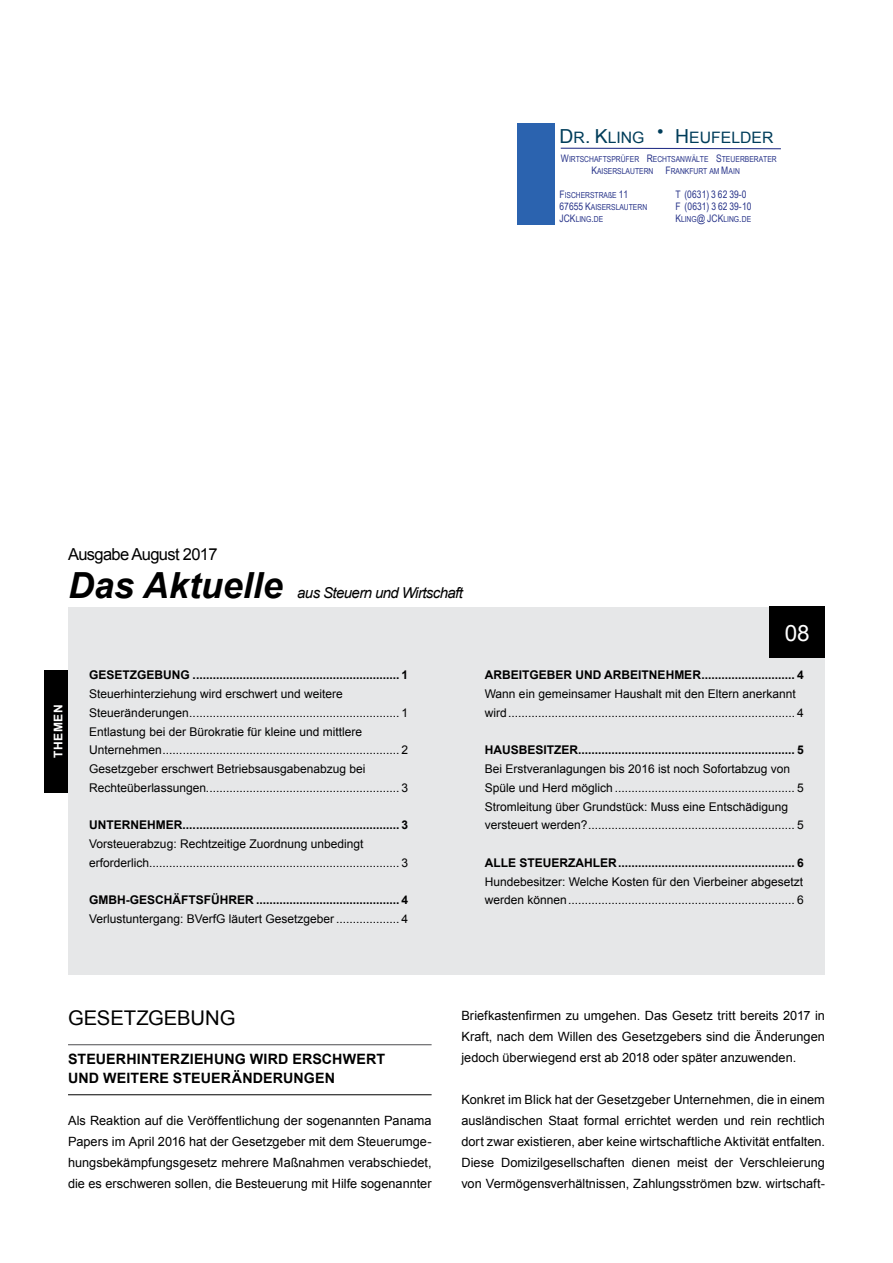
<style>
.page{position:relative;width:893px;height:1263px;background:#fff}
.page>*{position:absolute;margin:0;border:0;box-sizing:border-box;transform-origin:0 0}
.t1{font:italic 700 36px "Arial";color:#000}
.t2{font:22.5px "Arial";color:#fff}
.t3{font:20.25px "Arial";color:#000}
.t4{font:16.5px "Arial";letter-spacing:-.04em;color:#000}
.t5{font:15.75px "Arial";letter-spacing:.005em;color:#003d5a}
.t6{font:italic 15px "Arial";letter-spacing:-.04em;color:#000}
.t7{font:700 14.25px/19.5px "Arial";letter-spacing:.01em;color:#000}
.t8{font:12.75px/21px "Arial";color:#000;text-align:justify}
.t9{font:12px/18.8px "Arial";color:#000}
.t10{font:700 12px "Arial";color:#000}
.t11{font:700 12px "Arial";letter-spacing:.05em;color:#fff}
.t12{font:10.35px "Arial Narrow";letter-spacing:.015em;color:#273389}
.t13{font:8.25px/12px "Arial Narrow";color:#273389}
.s1{font-size:19.35px}
.s2{font-size:10.35px}
</style>
<div class="page">
<svg style="left:561px;top:148px;width:220px;height:1px"></svg>
<div style="left:517px;top:123px;width:37px;height:64px;background:#2b63af"></div>
<div style="left:517px;top:187px;width:37px;height:13px;background:#2b63af"></div>
<div style="left:517px;top:200px;width:37px;height:25px;background:#2b63af"></div>
<div style="left:68px;top:607px;width:757px;height:367px;background:#e6e7e8"></div>
<hr style="left:68px;top:1044px;width:364px;height:1px;background:#4d4d4f">
<hr style="left:68px;top:1094px;width:364px;height:1px;background:#000">
<div style="left:770px;top:607px;width:55px;height:51px;background:#000"></div>
<div style="left:45px;top:670px;width:23px;height:122px;background:#000"></div>
<h3 class="t5" style="left:559px;top:127px;width:87px"><span class="s1">D</span>R<span class="s1">. K</span>LING</h3>
<h3 class="t5" style="left:675px;top:127px;width:100px"><span class="s1">H</span>EUFELDER</h3>
<p class="t13" style="left:591px;top:153px;width:187px;text-indent:-31px"><span class="s2">W</span>IRTSCHAFTSPRÜFER <span class="s2">R</span>ECHTSANWÄLTE <span class="s2">S</span>TEUERBERATER<br><span class="s2">K</span>AISERSLAUTERN <span class="s2">F</span>RANKFURT AM <span class="s2">M</span>AIN</p>
<p class="t13" style="left:559px;top:189px;width:70px"><span class="s2">F</span>ISCHERSTRAßE <span class="s2">11</span></p>
<p class="t12" style="left:675px;top:187px;width:73px">T (0631) 3 62 39-0</p>
<p class="t13" style="left:559px;top:201px;width:89px"><span class="s2">67655 K</span>AISERSLAUTERN</p>
<p class="t12" style="left:676px;top:199px;width:77px">F (0631) 3 62 39-10</p>
<p class="t13" style="left:559px;top:213px;width:45px"><span class="s2">JCK</span>LING<span class="s2">.</span>DE</p>
<p class="t13" style="left:675px;top:213px;width:77px"><span class="s2">K</span>LING<span class="s2">@ JCK</span>LING<span class="s2">.</span>DE</p>
<h3 class="t4" style="left:68px;top:544px;width:151px">Ausgabe August 2017</h3>
<h1 class="t1" style="left:68px;top:561px;width:216px">Das Aktuelle</h1>
<p class="t6" style="left:297px;top:583px;width:167px">aus Steuern und Wirtschaft</p>
<p class="t11" style="left:50px;top:758px;width:55px;rotate:-90deg">THEMEN</p>
<p class="t10" style="left:89px;top:667px;width:320px">GESETZGEBUNG .............................................................. 1</p>
<p class="t9" style="left:89px;top:685px;width:320px">Steuerhinterziehung wird erschwert und weitere Steueränderungen............................................................... 1<br>Entlastung bei der Bürokratie für kleine und mittlere Unternehmen....................................................................... 2<br>Gesetzgeber erschwert Betriebsausgabenabzug bei Rechteüberlassungen.......................................................... 3</p>
<p class="t10" style="left:89px;top:817px;width:320px">UNTERNEHMER................................................................. 3</p>
<p class="t9" style="left:89px;top:835px;width:320px">Vorsteuerabzug: Rechtzeitige Zuordnung unbedingt erforderlich........................................................................... 3</p>
<p class="t10" style="left:89px;top:892px;width:320px">GMBH-GESCHÄFTSFÜHRER ........................................... 4</p>
<p class="t9" style="left:89px;top:910px;width:320px">Verlustuntergang: BVerfG läutert Gesetzgeber ................... 4</p>
<h2 class="t2" style="left:785px;top:618px;width:27px">08</h2>
<p class="t10" style="left:485px;top:667px;width:320px">ARBEITGEBER UND ARBEITNEHMER............................ 4</p>
<p class="t9" style="left:485px;top:685px;width:320px">Wann ein gemeinsamer Haushalt mit den Eltern anerkannt wird...................................................................................... 4</p>
<p class="t10" style="left:485px;top:742px;width:320px">HAUSBESITZER................................................................. 5</p>
<p class="t9" style="left:485px;top:760px;width:320px">Bei Erstveranlagungen bis 2016 ist noch Sofortabzug von Spüle und Herd möglich ...................................................... 5<br>Stromleitung über Grundstück: Muss eine Entschädigung versteuert werden?.............................................................. 5</p>
<p class="t10" style="left:485px;top:855px;width:320px">ALLE STEUERZAHLER..................................................... 6</p>
<p class="t9" style="left:485px;top:872px;width:320px">Hundebesitzer: Welche Kosten für den Vierbeiner abgesetzt werden können.................................................................... 6</p>
<h3 class="t3" style="left:68px;top:1005px;width:169px">GESETZGEBUNG</h3>
<p class="t7" style="left:68px;top:1049px;width:319px">STEUERHINTERZIEHUNG WIRD ERSCHWERT<br>UND WEITERE STEUERÄNDERUNGEN</p>
<p class="t8" style="left:68px;top:1110px;width:365px">Als Reaktion auf die Veröffentlichung der sogenannten Panama Papers im April 2016 hat der Gesetzgeber mit dem Steuerumge&shy;hungsbekämpfungsgesetz mehrere Maßnahmen verabschiedet, die es erschweren sollen, die Besteuerung mit Hilfe sogenannter</p>
<p class="t8" style="left:461px;top:1005px;width:365px">Briefkastenfirmen zu umgehen. Das Gesetz tritt bereits 2017 in Kraft, nach dem Willen des Gesetzgebers sind die Änderungen jedoch überwiegend erst ab 2018 oder später anzuwenden.</p>
<p class="t8" style="left:461px;top:1089px;width:365px">Konkret im Blick hat der Gesetzgeber Unternehmen, die in einem ausländischen Staat formal errichtet werden und rein rechtlich dort zwar existieren, aber keine wirtschaftliche Aktivität entfalten.<br>Diese Domizilgesellschaften dienen meist der Verschleierung von Vermögensverhältnissen, Zahlungsströmen bzw. wirtschaft-</p>
</div>
